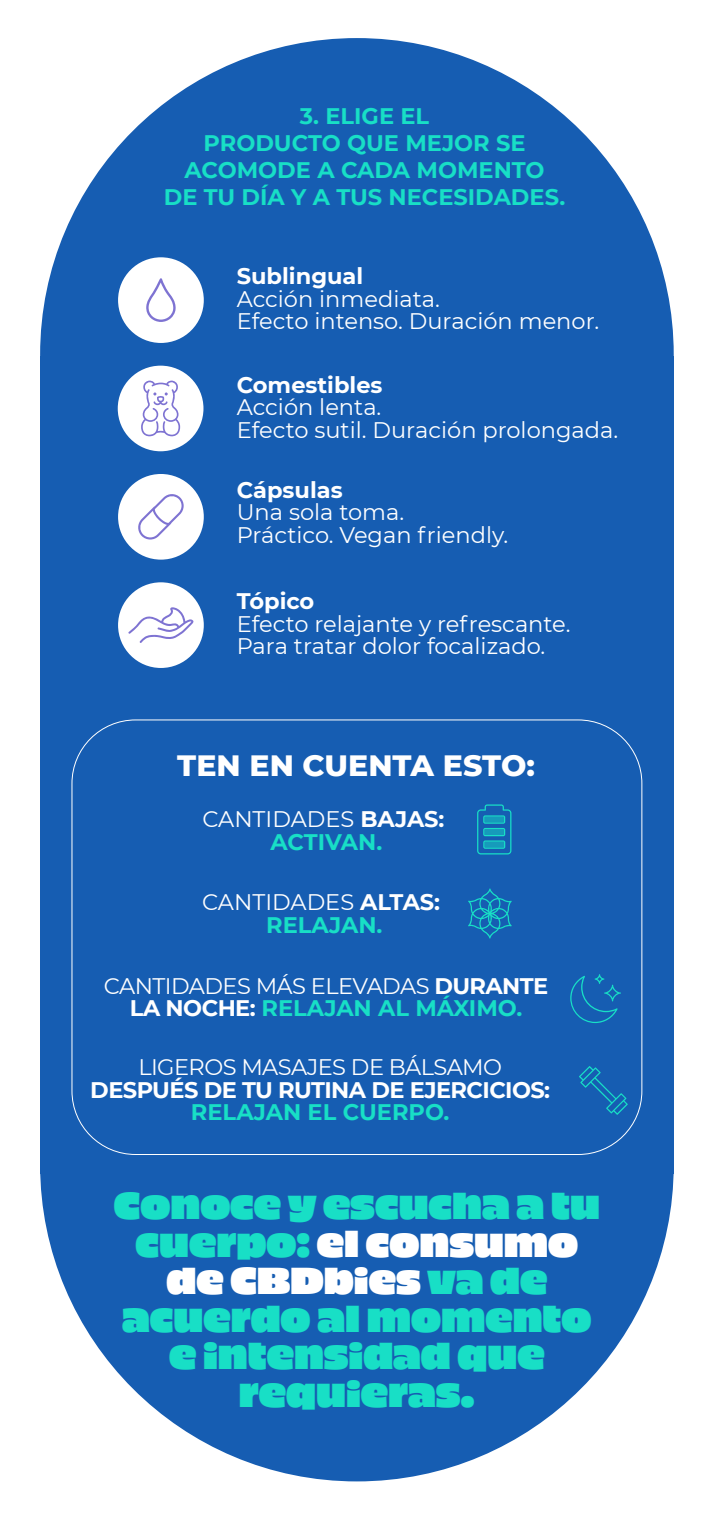
<style>
.page{position:relative;width:704px;height:1523px;background:#fff}
.page>*{position:absolute;margin:0;border:0;box-sizing:border-box;transform-origin:0 0}
.t1{font:37.5px/37.5px "Piepie";color:#18dfc6;text-align:center}
.t2{font:800 30px "Montserrat";color:#fff}
.t3{font:22.5px/22.5px "Montserrat";color:#fff}
.t4{font:700 22.5px/27px "Montserrat";color:#18dfc6;text-align:center}
.t5{font:22.5px/22.5px "Montserrat";letter-spacing:-.025em;color:#fff;text-align:center}
.t6{font:700 22.5px "Montserrat";color:#fff}
.t7{font:700 22.5px "Montserrat";letter-spacing:-.025em;color:#fff}
.s1{font-weight:700}
.s2{font-weight:700;color:#18dfc6}
.s3{color:#fff}
</style>
<div class="page">
<div style="left:40px;top:356px;width:633px;height:817px;background:#165db2"></div>
<div style="left:40px;top:38px;width:633px;height:633px;background:#165db2;border-radius:50%"></div>
<div style="left:40px;top:848px;width:633px;height:633px;background:#165db2;border-radius:50%"></div>
<div style="left:118px;top:257px;width:86px;height:86px;background:#fff;border-radius:50%"></div>
<svg style="left:146px;top:278px;width:30px;height:44px"></svg>
<div style="left:118px;top:366px;width:85px;height:85px;background:#fff;border-radius:50%"></div>
<svg style="left:141px;top:380px;width:39px;height:56px"></svg>
<div style="left:118px;top:474px;width:86px;height:85px;background:#fff;border-radius:50%"></div>
<svg style="left:138px;top:494px;width:45px;height:45px"></svg>
<div style="left:118px;top:582px;width:86px;height:86px;background:#fff;border-radius:50%"></div>
<svg style="left:128px;top:607px;width:66px;height:36px"></svg>
<svg style="left:477px;top:804px;width:34px;height:50px"></svg>
<svg style="left:468px;top:888px;width:43px;height:50px"></svg>
<svg style="left:570px;top:974px;width:50px;height:49px"></svg>
<svg style="left:579px;top:1066px;width:48px;height:48px"></svg>
<p class="t4" style="left:164px;top:101px;width:403px">3. ELIGE EL<br>PRODUCTO QUE MEJOR SE<br>ACOMODE A CADA MOMENTO<br>DE TU DÍA Y A TUS NECESIDADES.</p>
<p class="t6" style="left:236px;top:260px;width:128px">Sublingual</p>
<p class="t3" style="left:236px;top:287px;width:364px">Acción inmediata.<br>Efecto intenso. Duración menor.</p>
<p class="t6" style="left:236px;top:368px;width:147px">Comestibles</p>
<p class="t3" style="left:236px;top:395px;width:383px">Acción lenta.<br>Efecto sutil. Duración prolongada.</p>
<p class="t6" style="left:236px;top:473px;width:107px">Cápsulas</p>
<p class="t3" style="left:236px;top:500px;width:273px">Una sola toma.<br>Práctico. Vegan friendly.</p>
<p class="t6" style="left:236px;top:585px;width:79px">Tópico</p>
<p class="t3" style="left:236px;top:612px;width:335px">Efecto relajante y refrescante.<br>Para tratar dolor focalizado.</p>
<h2 class="t2" style="left:177px;top:743px;width:359px">TEN EN CUENTA ESTO:</h2>
<p class="t3" style="left:202px;top:807px;width:243px;text-align:center">CANTIDADES <span class="s1">BAJAS:<br></span><span class="s2">ACTIVAN.</span></p>
<p class="t3" style="left:202px;top:890px;width:239px;text-align:center">CANTIDADES <span class="s1">ALTAS:<br></span><span class="s2">RELAJAN.</span></p>
<p class="t5" style="left:104px;top:973px;width:445px">CANTIDADES MÁS ELEVADAS <span class="s1">DURANTE<br>LA NOCHE:</span> <span class="s2">RELAJAN AL MÁXIMO.</span></p>
<p class="t5" style="left:138px;top:1055px;width:365px">LIGEROS MASAJES DE BÁLSAMO</p>
<p class="t7" style="left:90px;top:1073px;width:461px">DESPUÉS DE TU RUTINA DE EJERCICIOS:</p>
<p class="t4" style="left:191px;top:1097px;width:260px">RELAJAN EL CUERPO.</p>
<h1 class="t1" style="left:114px;top:1183px;width:487px">CONOCE Y ESCUCHA A TU<br>CUERPO: <span class="s3">EL CONSUMO<br>DE CBDBIES</span> VA DE<br>ACUERDO AL MOMENTO<br>E INTENSIDAD QUE<br>REQUIERAS.</h1>
</div>
